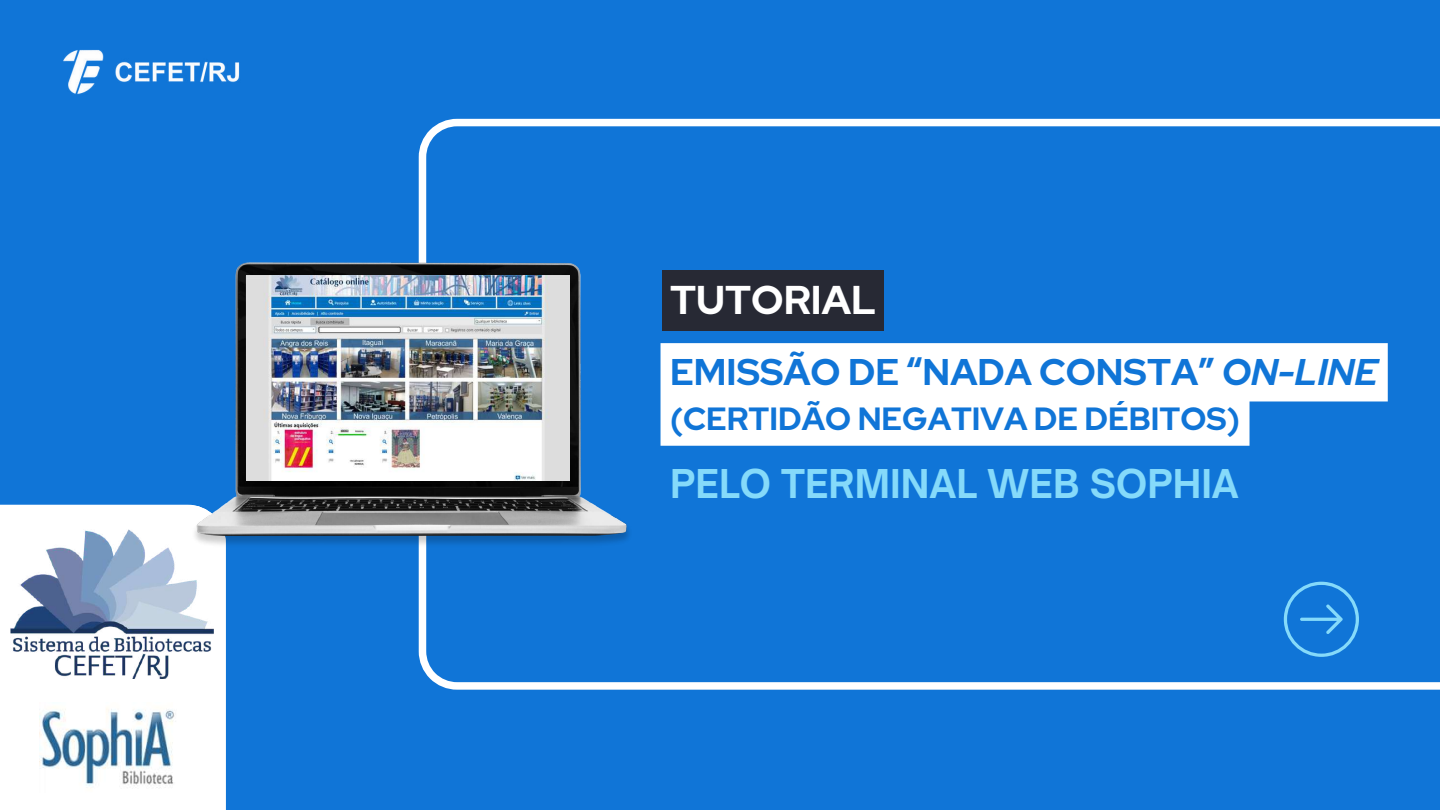
<style>
.page{position:relative;width:1440px;height:810px;background:#1075d7}
.page>*{position:absolute;margin:0;border:0;box-sizing:border-box;transform-origin:0 0}
.t1{font:700 40px "Red Hat Display";color:#fff}
.t2{font:700 38px "Open Sauce One";color:#85dafa}
.t3{font:700 37px "Red Hat Display";color:#1075d7}
.t4{font:700 32px "Red Hat Display";color:#1075d7}
.s1{font-style:italic}
</style>
<div class="page">
<svg style="left:419px;top:119px;width:1021px;height:571px"></svg>
<div style="left:0;top:505px;width:226px;height:305px;background:#fff"></div>
<img style="left:192px;top:263px;width:441px;height:284px">
<img style="left:247px;top:276px;width:322px;height:204px">
<svg style="left:1284px;top:582px;width:75px;height:75px"></svg>
<img style="left:63px;top:49px;width:177px;height:46px">
<img style="left:40px;top:702px;width:136px;height:90px">
<img style="left:11px;top:529px;width:202px;height:149px">
<div style="left:662px;top:271px;width:222px;height:60px;background:#272934"></div>
<svg style="left:661px;top:343px;width:727px;height:103px;background:#eaf3fb"></svg>
<p class="t1" style="left:670px;top:274px;width:208px">TUTORIAL</p>
<p class="t3" style="left:670px;top:347px;width:710px">EMISSÃO DE “NADA CONSTA” <span class="s1">ON-LINE</span></p>
<p class="t4" style="left:670px;top:398px;width:571px">(CERTIDÃO NEGATIVA DE DÉBITOS)</p>
<p class="t2" style="left:670px;top:460px;width:570px">PELO TERMINAL WEB SOPHIA</p>
</div>
